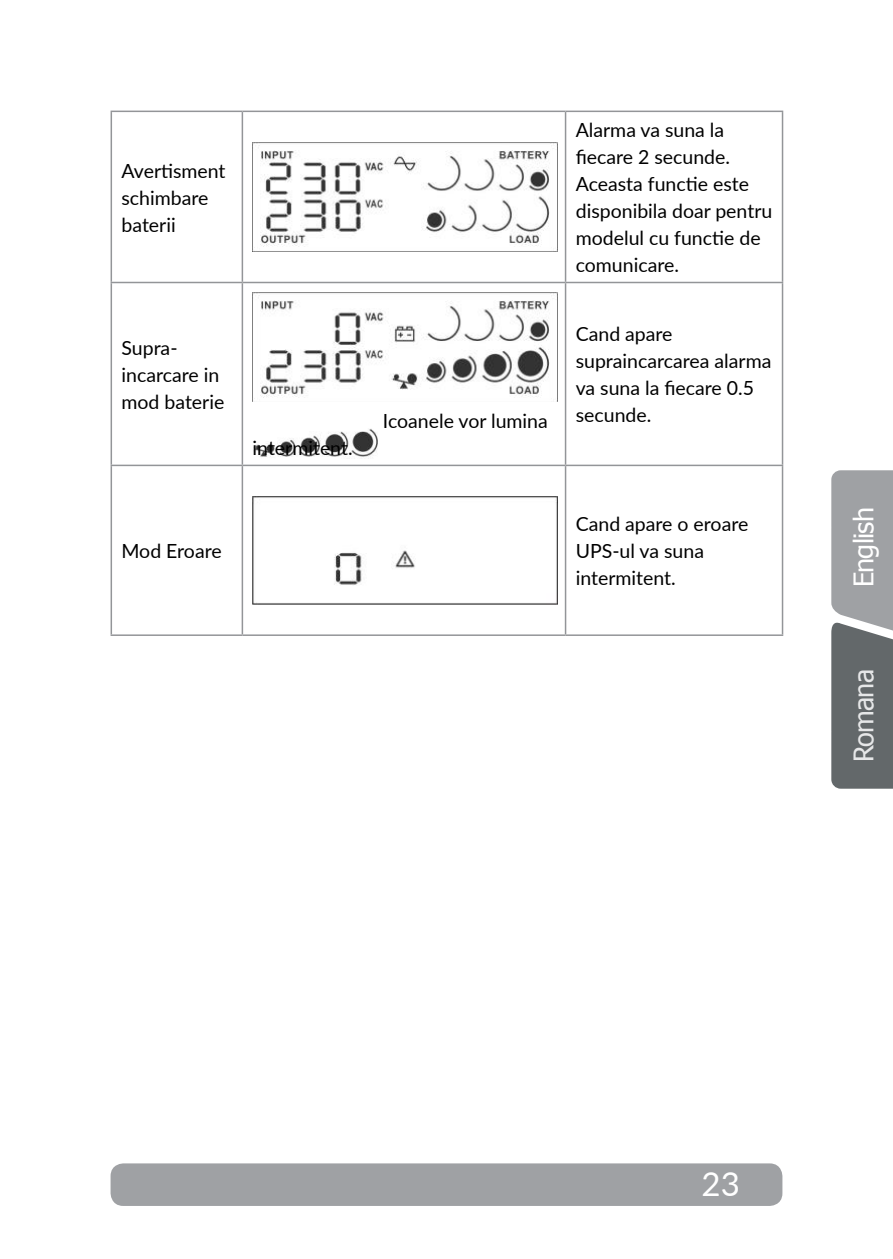
<style>
.page{position:relative;width:893px;height:1259px;background:#fff}
.page>*{position:absolute;margin:0;border:0;box-sizing:border-box;transform-origin:0 0}
.t1{font:33px "Lato";color:#fff}
.t2{font:27px "Tahoma";letter-spacing:-.03em;color:#fff}
.t3{font:27px "Tahoma";letter-spacing:-.03em;color:#e6e7e8}
.t4{font:19.5px/27px "Lato";color:#000}
</style>
<div class="page">
<div style="left:111px;top:1163px;width:671px;height:43px;background:#9fa1a4;border-radius:13px"></div>
<svg style="left:831px;top:470px;width:62px;height:318px;background:#85898b"></svg>
<hr style="left:111px;top:111px;width:131px;height:1px;background:#939598">
<hr style="left:111px;top:112px;width:1px;height:170px;background:#939598">
<hr style="left:111px;top:282px;width:131px;height:1px;background:#939598">
<hr style="left:111px;top:283px;width:1px;height:181px;background:#939598">
<hr style="left:111px;top:464px;width:131px;height:2px;background:#939598">
<hr style="left:111px;top:466px;width:1px;height:168px;background:#939598">
<hr style="left:111px;top:634px;width:131px;height:2px;background:#939598">
<hr style="left:242px;top:112px;width:1px;height:170px;background:#939598">
<hr style="left:565px;top:112px;width:1px;height:170px;background:#939598">
<hr style="left:782px;top:112px;width:1px;height:170px;background:#939598">
<hr style="left:242px;top:283px;width:1px;height:181px;background:#939598">
<hr style="left:565px;top:283px;width:1px;height:181px;background:#939598">
<hr style="left:782px;top:283px;width:1px;height:181px;background:#939598">
<hr style="left:242px;top:466px;width:1px;height:168px;background:#939598">
<hr style="left:565px;top:466px;width:1px;height:168px;background:#939598">
<hr style="left:782px;top:466px;width:1px;height:168px;background:#939598">
<hr style="left:242px;top:111px;width:324px;height:1px;background:#939598">
<hr style="left:566px;top:111px;width:217px;height:1px;background:#939598">
<hr style="left:242px;top:282px;width:324px;height:1px;background:#939598">
<hr style="left:566px;top:282px;width:217px;height:1px;background:#939598">
<hr style="left:242px;top:464px;width:324px;height:2px;background:#939598">
<hr style="left:566px;top:464px;width:217px;height:2px;background:#939598">
<hr style="left:242px;top:634px;width:324px;height:2px;background:#939598">
<hr style="left:566px;top:634px;width:217px;height:2px;background:#939598">
<img style="left:253px;top:142px;width:305px;height:110px">
<img style="left:253px;top:293px;width:305px;height:108px">
<img style="left:277px;top:429px;width:101px;height:28px">
<img style="left:253px;top:444px;width:22px;height:13px">
<img style="left:253px;top:496px;width:305px;height:108px">
<p class="t4" style="left:122px;top:156px;width:106px">Avertisment schimbare baterii</p>
<p class="t4" style="left:122px;top:333px;width:104px">Supra&shy;incarcare in mod baterie</p>
<p class="t4" style="left:253px;top:434px;width:102px">intermitent.</p>
<p class="t4" style="left:121px;top:537px;width:102px">Mod Eroare</p>
<p class="t4" style="left:383px;top:407px;width:166px">Icoanele vor lumina</p>
<p class="t4" style="left:576px;top:116px;width:198px">Alarma va suna la fiecare 2 secunde.<br>Aceasta functie este disponibila doar pentru modelul cu functie de comunicare.</p>
<p class="t4" style="left:576px;top:320px;width:197px">Cand apare supraincarcarea alarma va suna la fiecare 0.5 secunde.</p>
<p class="t4" style="left:576px;top:510px;width:174px">Cand apare o eroare<br>UPS-ul va suna intermitent.</p>
<h2 class="t2" style="left:846px;top:587px;width:81px;rotate:-90deg">English</h2>
<h2 class="t3" style="left:846px;top:762px;width:94px;rotate:-90deg">Romana</h2>
<h1 class="t1" style="left:702px;top:1160px;width:40px">23</h1>
</div>
